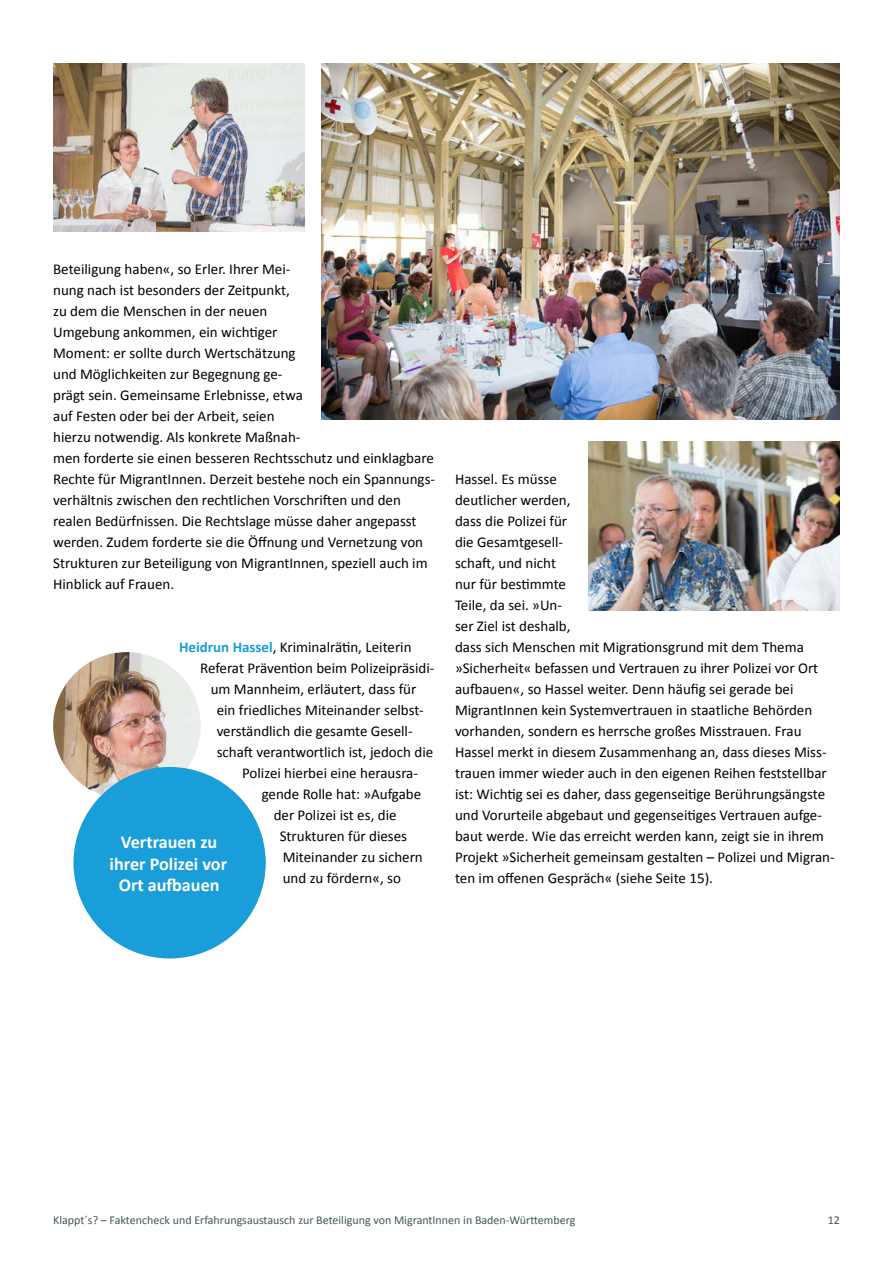
<style>
.page{position:relative;width:893px;height:1263px;background:#fff}
.page>*{position:absolute;margin:0;border:0;box-sizing:border-box;transform-origin:0 0}
.t1{font:700 18.15px/21.1px "Calibri";color:#fff;text-align:center}
.t2{font:15px/21px "Calibri";color:#000}
.t3{font:12px "Calibri";color:#435559}
.s1{font-weight:700;color:#1a9eda}
</style>
<div class="page">
<img style="left:53px;top:652px;width:148px;height:148px;border-radius:74px">
<div style="left:73px;top:767px;width:193px;height:191px;background:#1a9eda;border-radius:50%"></div>
<img style="left:589px;top:442px;width:251px;height:168px">
<img style="left:321px;top:64px;width:519px;height:355px">
<img style="left:53px;top:64px;width:251px;height:168px">
<p class="t2" style="left:53px;top:258px;width:384px">Beteiligung haben«, so Erler. Ihrer Mei-<br>nung nach ist besonders der Zeitpunkt,<br>zu dem die Menschen in der neuen<br>Umgebung ankommen, ein wichtiger<br>Moment: er sollte durch Wertschätzung<br>und Möglichkeiten zur Begegnung ge-<br>prägt sein. Gemeinsame Erlebnisse, etwa<br>auf Festen oder bei der Arbeit, seien<br>hierzu notwendig. Als konkrete Maßnah-<br>men forderte sie einen besseren Rechtsschutz und einklagbare Rechte für MigrantInnen. Derzeit bestehe noch ein Spannungs&shy;verhältnis zwischen den rechtlichen Vorschriften und den realen Bedürfnissen. Die Rechtslage müsse daher angepasst werden. Zudem forderte sie die Öffnung und Vernetzung von Strukturen zur Beteiligung von MigrantInnen, speziell auch im Hinblick auf Frauen.</p>
<p class="t2" style="left:179px;top:636px;width:234px"><span class="s1">Heidrun Hassel</span>, Kriminalrätin, Leiterin</p>
<p class="t2" style="left:200px;top:657px;width:236px">Referat Prävention beim Polizeipräsidi-</p>
<p class="t2" style="left:211px;top:678px;width:207px">um Mannheim, erläutert, dass für</p>
<p class="t2" style="left:217px;top:699px;width:208px">ein friedliches Miteinander selbst-</p>
<p class="t2" style="left:217px;top:720px;width:197px">verständlich die gesamte Gesell-</p>
<p class="t2" style="left:217px;top:741px;width:218px">schaft verantwortlich ist, jedoch die</p>
<p class="t2" style="left:242px;top:762px;width:177px">Polizei hierbei eine herausra-</p>
<p class="t2" style="left:262px;top:783px;width:161px">gende Rolle hat: »Aufgabe</p>
<p class="t2" style="left:274px;top:804px;width:124px">der Polizei ist es, die</p>
<p class="t2" style="left:280px;top:825px;width:129px">Strukturen für dieses</p>
<p class="t2" style="left:283px;top:846px;width:142px">Miteinander zu sichern</p>
<p class="t2" style="left:283px;top:867px;width:120px">und zu fördern«, so</p>
<p class="t1" style="left:110px;top:832px;width:119px">Vertrauen zu ihrer Polizei vor<br>Ort aufbauen</p>
<p class="t2" style="left:455px;top:468px;width:381px">Hassel. Es müsse<br>deutlicher werden,<br>dass die Polizei für<br>die Gesamtgesell-<br>schaft, und nicht<br>nur für bestimmte<br>Teile, da sei. »Un-<br>ser Ziel ist deshalb,<br>dass sich Menschen mit Migrationsgrund mit dem Thema »Sicherheit« befassen und Vertrauen zu ihrer Polizei vor Ort aufbauen«, so Hassel weiter. Denn häufig sei gerade bei MigrantInnen kein Systemvertrauen in staatliche Behörden vorhanden, sondern es herrsche großes Misstrauen. Frau Hassel merkt in diesem Zusammenhang an, dass dieses Miss&shy;trauen immer wieder auch in den eigenen Reihen feststellbar ist: Wichtig sei es daher, dass gegenseitige Berührungsängste und Vorurteile abgebaut und gegenseitiges Vertrauen aufge&shy;baut werde. Wie das erreicht werden kann, zeigt sie in ihrem Projekt »Sicherheit gemeinsam gestalten – Polizei und Migran&shy;ten im offenen Gespräch« (siehe Seite 15).</p>
<p class="t3" style="left:53px;top:1212px;width:524px">Klappt´s? – Faktencheck und Erfahrungsaustausch zur Beteiligung von MigrantInnen in Baden-Württemberg</p>
<p class="t3" style="left:828px;top:1212px;width:14px">12</p>
</div>
